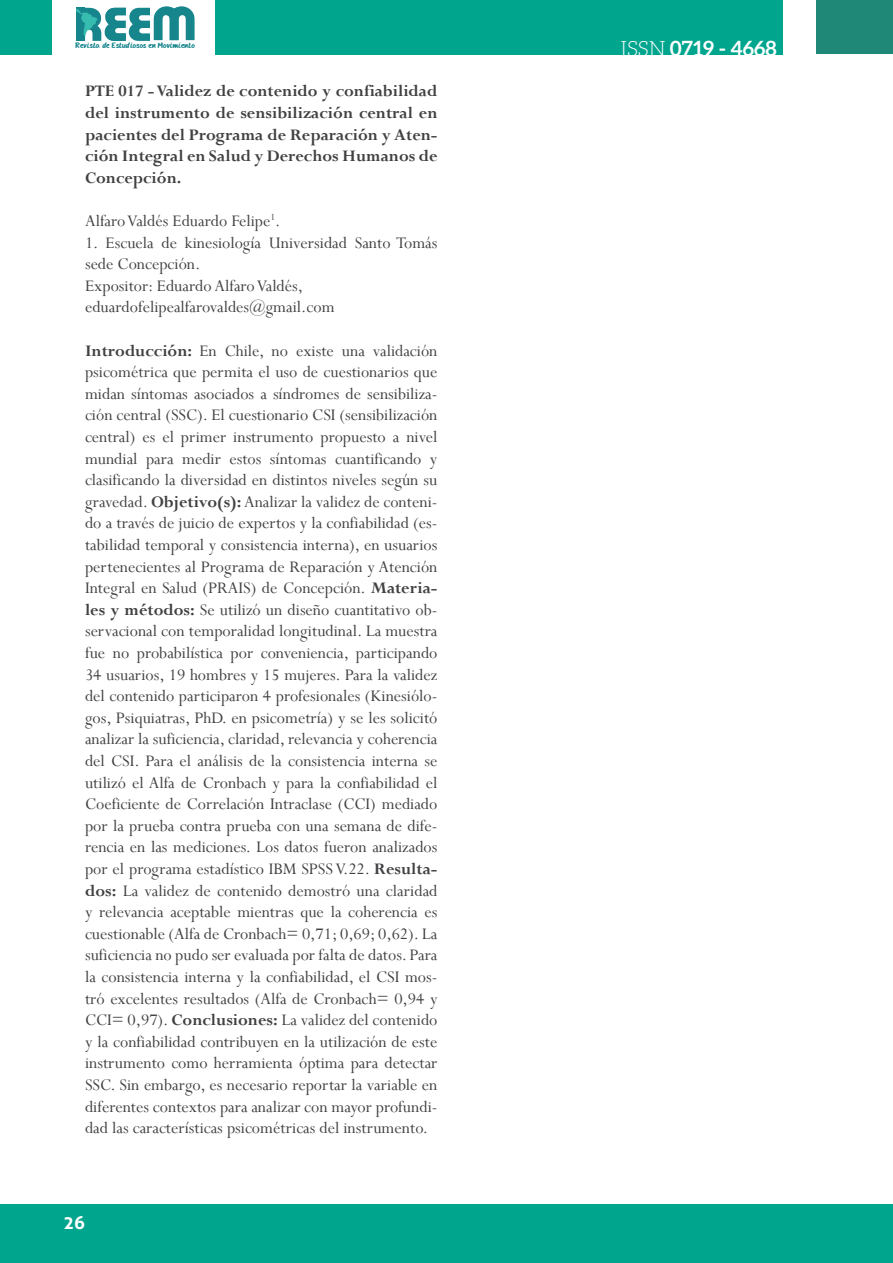
<style>
.page{position:relative;width:893px;height:1263px;background:#fff}
.page>*{position:absolute;margin:0;border:0;box-sizing:border-box;transform-origin:0 0}
.t1{font:700 21px "Aleo";color:#fff}
.t2{font:18px/21.6px "Perpetua";color:#414042}
.t3{font:700 18px/21.6px "Perpetua";color:#414042;text-align:justify}
.t4{font:700 18px "Aller";color:#fff}
.t5{font:8.1px "HANDYHANDY";color:#16858c}
.s1{font-weight:300}
.s2{font-weight:700}
</style>
<div class="page">
<div style="left:0;top:1205px;width:893px;height:58px;background:#00a58e"></div>
<div style="left:0;top:0;width:51px;height:54px;background:#00a58e"></div>
<div style="left:816px;top:0;width:77px;height:54px;background:#208877"></div>
<div style="left:215px;top:0;width:567px;height:54px;background:#00a58e"></div>
<svg style="left:76px;top:6px;width:119px;height:35px"></svg>
<p class="t5" style="left:75px;top:42px;width:121px">Revista de Estudiosos en Movimiento</p>
<p class="t1" style="left:621px;top:36px;width:158px"><span class="s1">ISSN</span> 0719 - 4668</p>
<p class="t3" style="left:85px;top:80px;width:354px">PTE 017 - Validez de contenido y confiabilidad del instrumento de sensibilización central en pacientes del Programa de Reparación y Aten&shy;ción Integral en Salud y Derechos Humanos de Concepción.</p>
<p class="t2" style="left:85px;top:210px;width:197px">Alfaro Valdés Eduardo Felipe<sup>1</sup>.</p>
<p class="t2" style="left:85px;top:231px;width:354px">1. Escuela de kinesiología Universidad Santo Tomás sede Concepción.<br>Expositor: Eduardo Alfaro Valdés, eduardofelipealfarovaldes@gmail.com</p>
<p class="t2" style="left:85px;top:339px;width:354px;text-align:justify"><span class="s2">Introducción:</span> En Chile, no existe una validación psicométrica que permita el uso de cuestionarios que midan síntomas asociados a síndromes de sensibiliza&shy;ción central (SSC). El cuestionario CSI (sensibilización central) es el primer instrumento propuesto a nivel mundial para medir estos síntomas cuantificando y clasificando la diversidad en distintos niveles según su gravedad. <span class="s2">Objetivo(s):</span> Analizar la validez de conteni&shy;do a través de juicio de expertos y la confiabilidad (es&shy;tabilidad temporal y consistencia interna), en usuarios pertenecientes al Programa de Reparación y Atención Integral en Salud (PRAIS) de Concepción. <span class="s2">Materia&shy;les y métodos:</span> Se utilizó un diseño cuantitativo ob&shy;servacional con temporalidad longitudinal. La muestra fue no probabilística por conveniencia, participando 34 usuarios, 19 hombres y 15 mujeres. Para la validez del contenido participaron 4 profesionales (Kinesiólo&shy;gos, Psiquiatras, PhD. en psicometría) y se les solicitó analizar la suficiencia, claridad, relevancia y coherencia del CSI. Para el análisis de la consistencia interna se utilizó el Alfa de Cronbach y para la confiabilidad el Coeficiente de Correlación Intraclase (CCI) mediado por la prueba contra prueba con una semana de dife&shy;rencia en las mediciones. Los datos fueron analizados por el programa estadístico IBM SPSS V.22. <span class="s2">Resulta&shy;dos:</span> La validez de contenido demostró una claridad y relevancia aceptable mientras que la coherencia es cuestionable (Alfa de Cronbach= 0,71; 0,69; 0,62). La suficiencia no pudo ser evaluada por falta de datos. Para la consistencia interna y la confiabilidad, el CSI mos&shy;tró excelentes resultados (Alfa de Cronbach= 0,94 y CCI= 0,97). <span class="s2">Conclusiones:</span> La validez del contenido y la confiabilidad contribuyen en la utilización de este instrumento como herramienta óptima para detectar SSC. Sin embargo, es necesario reportar la variable en diferentes contextos para analizar con mayor profundi&shy;dad las características psicométricas del instrumento.</p>
<p class="t4" style="left:63px;top:1212px;width:23px">26</p>
</div>
